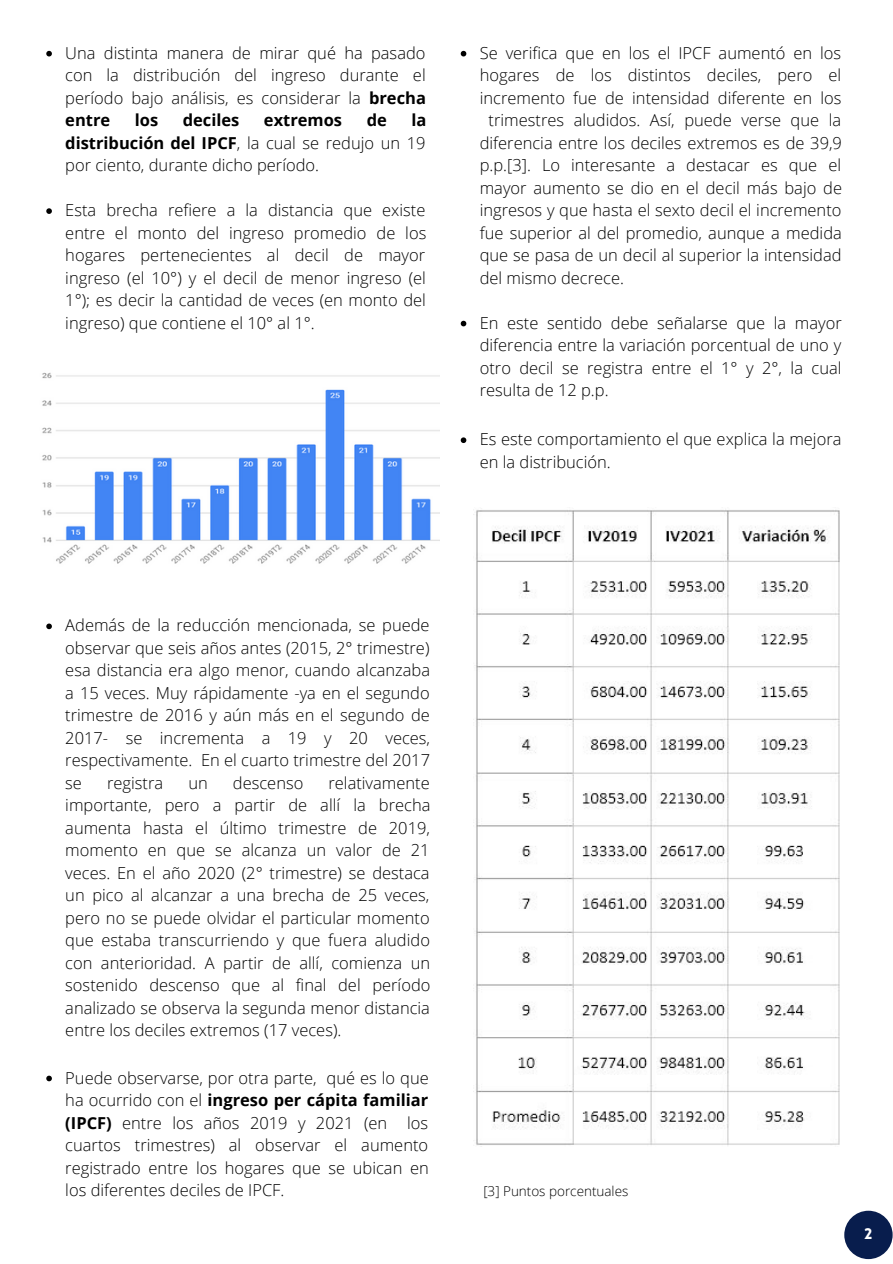
<style>
.page{position:relative;width:893px;height:1264px;background:#fff}
.page>*{position:absolute;margin:0;border:0;box-sizing:border-box;transform-origin:0 0}
.t1{font:300 16.5px/22.5px "Open Sans";color:#000;text-align:justify}
.t2{font:700 16.5px "Open Sans";color:#000}
.t3{font:900 15px "Lovelo";color:#fff}
.t4{font:300 13.5px "Open Sans";color:#000}
.s1{font-weight:700}
</style>
<div class="page">
<img style="left:42px;top:372px;width:397px;height:192px">
<img style="left:473px;top:509px;width:367px;height:636px">
<svg style="left:46px;top:51px;width:6px;height:5px"></svg>
<svg style="left:46px;top:208px;width:6px;height:6px"></svg>
<svg style="left:46px;top:623px;width:6px;height:6px"></svg>
<svg style="left:46px;top:1075px;width:6px;height:6px"></svg>
<svg style="left:460px;top:51px;width:6px;height:5px"></svg>
<svg style="left:460px;top:321px;width:6px;height:5px"></svg>
<svg style="left:460px;top:437px;width:6px;height:6px"></svg>
<div style="left:844px;top:1210px;width:48px;height:48px;background:#081d4d;border-radius:50%"></div>
<p class="t1" style="left:65px;top:41px;width:362px">Una distinta manera de mirar qué ha pasado con la distribución del ingreso durante el período bajo análisis, es considerar la <span class="s1">brecha entre</span></p>
<p class="t1" style="left:65px;top:108px;width:362px;text-indent:346px"><span class="s1">la distribución del IPCF</span>, la cual se redujo un 19 por ciento, durante dicho período.</p>
<p class="t1" style="left:65px;top:198px;width:362px">Esta brecha refiere a la distancia que existe entre el monto del ingreso promedio de los hogares pertenecientes al decil de mayor ingreso (el 10°) y el decil de menor ingreso (el 1°); es decir la cantidad de veces (en monto del ingreso) que contiene el 10° al 1°.</p>
<p class="t2" style="left:135px;top:109px;width:25px">los</p>
<p class="t2" style="left:183px;top:109px;width:58px">deciles</p>
<p class="t2" style="left:264px;top:109px;width:80px">extremos</p>
<p class="t2" style="left:366px;top:109px;width:22px">de</p>
<p class="t1" style="left:479px;top:41px;width:363px">Se verifica que en los el IPCF aumentó en los</p>
<p class="t1" style="left:479px;top:64px;width:363px">hogares de los distintos deciles, pero el</p>
<p class="t1" style="left:479px;top:86px;width:363px">incremento fue de intensidad diferente en los</p>
<p class="t1" style="left:488px;top:108px;width:354px">trimestres aludidos. Así, puede verse que la</p>
<p class="t1" style="left:479px;top:131px;width:364px">diferencia entre los deciles extremos es de 39,9</p>
<p class="t1" style="left:479px;top:153px;width:363px">p.p.[3]. Lo interesante a destacar es que el</p>
<p class="t1" style="left:479px;top:176px;width:364px">mayor aumento se dio en el decil más bajo de</p>
<p class="t1" style="left:479px;top:198px;width:363px">ingresos y que hasta el sexto decil el incremento</p>
<p class="t1" style="left:479px;top:221px;width:363px">fue superior al del promedio, aunque a medida</p>
<p class="t1" style="left:479px;top:243px;width:363px">que se pasa de un decil al superior la intensidad</p>
<p class="t1" style="left:479px;top:266px;width:146px">del mismo decrece.</p>
<p class="t1" style="left:479px;top:311px;width:363px">En este sentido debe señalarse que la mayor diferencia entre la variación porcentual de uno y otro decil se registra entre el 1° y 2°, la cual resulta de 12 p.p.</p>
<p class="t1" style="left:479px;top:427px;width:363px">Es este comportamiento el que explica la mejora en la distribución.</p>
<p class="t1" style="left:65px;top:613px;width:366px">Además de la reducción mencionada, se puede observar que seis años antes (2015, 2° trimestre) esa distancia era algo menor, cuando alcanzaba a 15 veces. Muy rápidamente -ya en el segundo trimestre de 2016 y aún más en el segundo de 2017- se incrementa a 19 y 20 veces, respectivamente. En el cuarto trimestre del 2017 se</p>
<p class="t1" style="left:65px;top:771px;width:366px;text-indent:263px">relativamente importante, pero a partir de allí la brecha aumenta hasta el último trimestre de 2019, momento en que se alcanza un valor de 21 veces. En el año 2020 (2° trimestre) se destaca un pico al alcanzar a una brecha de 25 veces, pero no se puede olvidar el particular momento que estaba transcurriendo y que fuera aludido con anterioridad. A partir de allí, comienza un sostenido descenso que al final del período analizado se observa la segunda menor distancia entre los deciles extremos (17 veces).</p>
<p class="t1" style="left:65px;top:1065px;width:365px">Puede observarse, por otra parte, qué es lo que ha ocurrido con el <span class="s1">ingreso per cápita familiar (IPCF)</span> entre los años 2019 y 2021 (en los cuartos trimestres) al observar el aumento registrado entre los hogares que se ubican en los diferentes deciles de IPCF.</p>
<p class="t1" style="left:107px;top:771px;width:58px">registra</p>
<p class="t1" style="left:188px;top:771px;width:21px">un</p>
<p class="t1" style="left:233px;top:771px;width:72px">descenso</p>
<p class="t4" style="left:483px;top:1181px;width:146px">[3] Puntos porcentuales</p>
<p class="t3" style="left:864px;top:1227px;width:9px">2</p>
</div>
